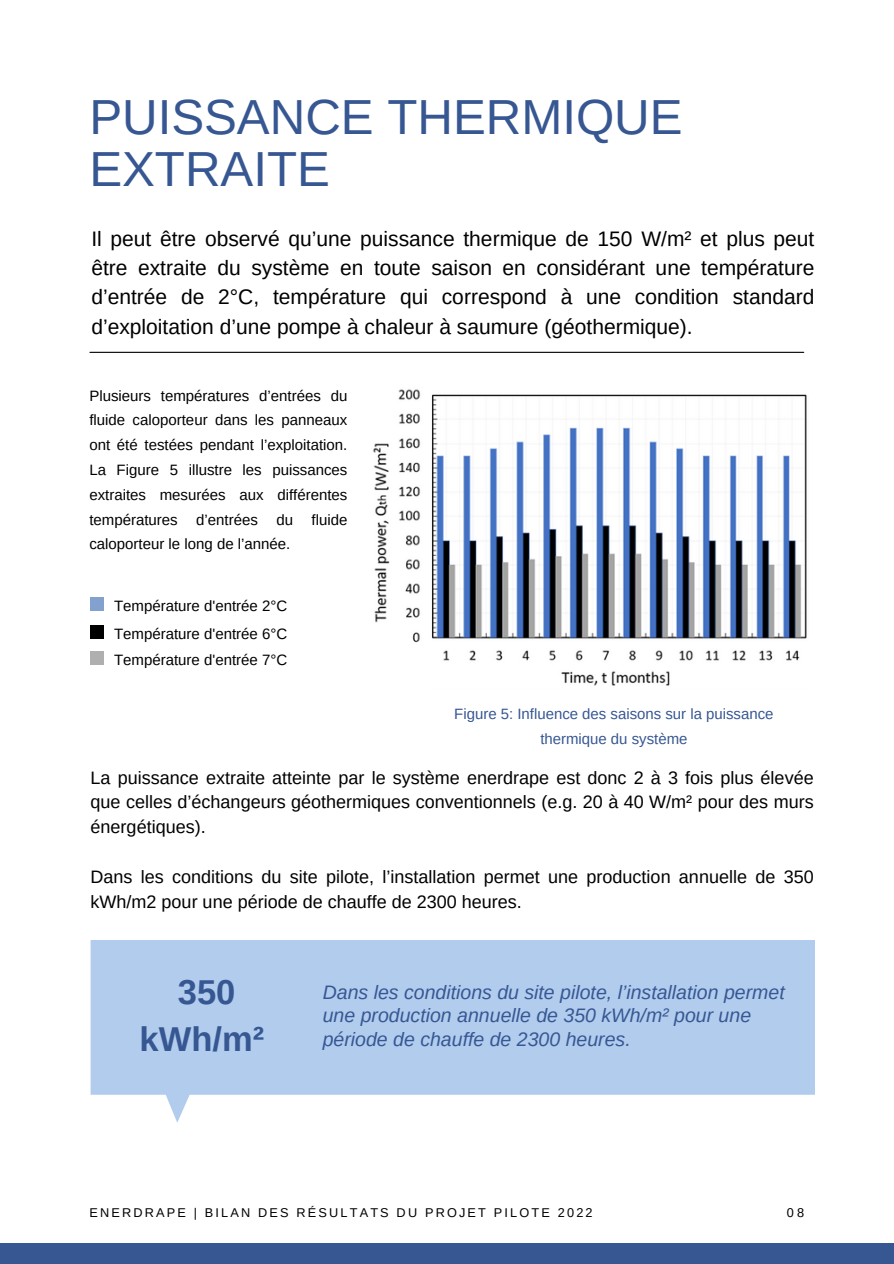
<style>
.page{position:relative;width:894px;height:1264px;background:#fff}
.page>*{position:absolute;margin:0;border:0;box-sizing:border-box;transform-origin:0 0}
.t1{font:49.2px/51.8px "Arimo";color:#375793}
.t2{font:700 34.5px/47.2px "Arimo";color:#375793;text-align:center}
.t3{font:21px/29.2px "Arimo";color:#000;text-align:justify}
.t4{font:italic 19.5px/23.7px "Arimo";color:#375793}
.t5{font:18px/24.8px "Arimo";color:#000;text-align:justify}
.t6{font:15px/24.8px "Arimo";color:#000;text-align:justify}
.t7{font:15px/24.8px "Arimo";color:#375793;text-align:center}
.t8{font:12.75px "Arimo";letter-spacing:.17em;color:#000}
</style>
<div class="page">
<div style="left:0;top:1243px;width:893px;height:20px;background:#375793"></div>
<svg style="left:91px;top:940px;width:724px;height:182px;background:#bcd3ef"></svg>
<img style="left:373px;top:389px;width:434px;height:297px">
<hr style="left:90px;top:352px;width:713px;height:1px;background:#000">
<div style="left:91px;top:597px;width:13px;height:14px;background:#82a1ce"></div>
<div style="left:91px;top:625px;width:13px;height:13px;background:#000"></div>
<div style="left:91px;top:651px;width:13px;height:13px;background:#afafaf"></div>
<p class="t1" style="left:89px;top:91px;width:594px">PUISSANCE THERMIQUE<br>EXTRAITE</p>
<p class="t3" style="left:91px;top:224px;width:724px">Il peut être observé qu’une puissance thermique de 150 W/m² et plus peut être extraite du système en toute saison en considérant une température d’entrée de 2°C, température qui correspond à une condition standard d’exploitation d’une pompe à chaleur à saumure (géothermique).</p>
<h5 class="t6" style="left:89px;top:383px;width:259px">Plusieurs températures d’entrées du fluide caloporteur dans les panneaux ont été testées pendant l’exploitation.<br>La Figure 5 illustre les puissances extraites mesurées aux différentes températures d’entrées du fluide caloporteur le long de l’année.</h5>
<h4 class="t6" style="left:114px;top:593px;width:175px">Température d'entrée 2°C</h4>
<h4 class="t6" style="left:114px;top:621px;width:175px">Température d'entrée 6°C</h4>
<h2 class="t6" style="left:114px;top:647px;width:175px">Température d'entrée 7°C</h2>
<h3 class="t7" style="left:454px;top:701px;width:320px">Figure 5: Influence des saisons sur la puissance thermique du système</h3>
<h3 class="t5" style="left:91px;top:765px;width:724px">La puissance extraite atteinte par le système enerdrape est donc 2 à 3 fois plus élevée que celles d’échangeurs géothermiques conventionnels (e.g. 20 à 40 W/m² pour des murs énergétiques).</h3>
<h5 class="t5" style="left:91px;top:864px;width:724px">Dans les conditions du site pilote, l’installation permet une production annuelle de 350 kWh/m2 pour une période de chauffe de 2300 heures.</h5>
<h5 class="t2" style="left:139px;top:968px;width:126px">350 kWh/m²</h5>
<h5 class="t4" style="left:322px;top:980px;width:463px">Dans les conditions du site pilote, l’installation permet une production annuelle de 350 kWh/m² pour une période de chauffe de 2300 heures.</h5>
<p class="t8" style="left:89px;top:1205px;width:504px">ENERDRAPE | BILAN DES RÉSULTATS DU PROJET PILOTE 2022</p>
<h5 class="t8" style="left:786px;top:1205px;width:19px">08</h5>
</div>
